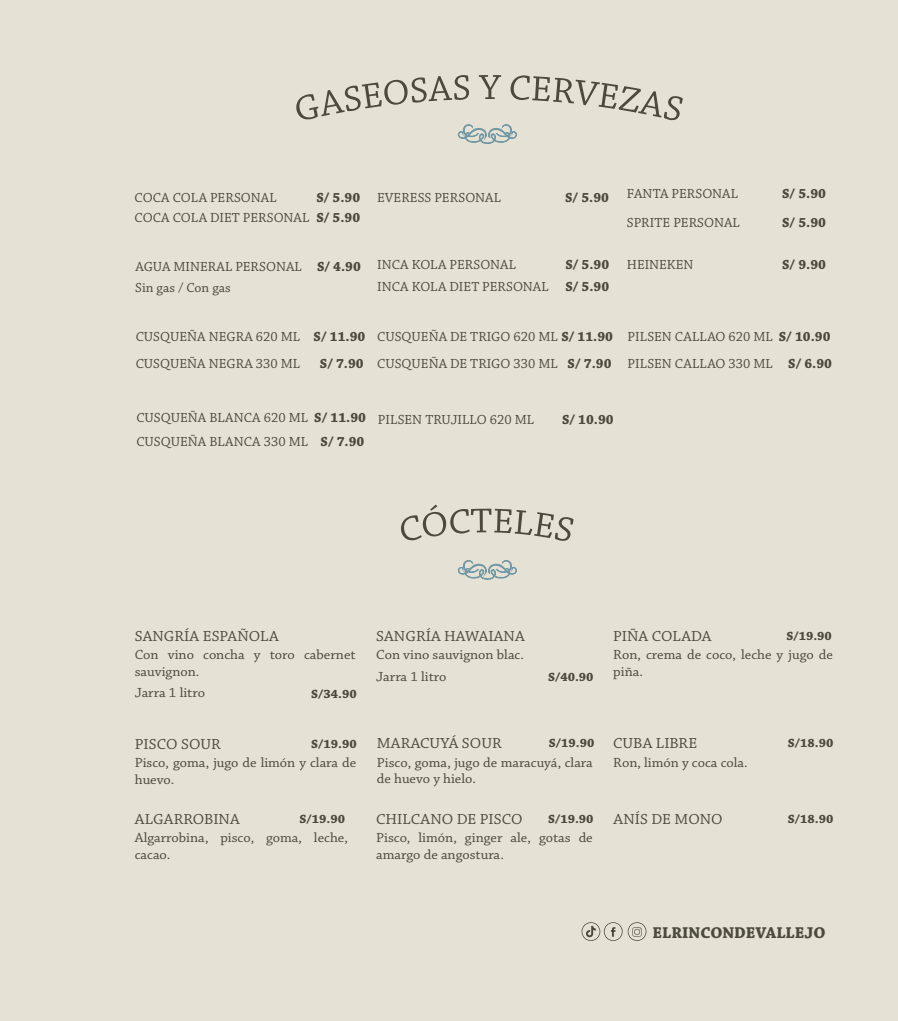
<style>
.page{position:relative;width:898px;height:1021px;background:#fff}
.page>*{position:absolute;margin:0;border:0;box-sizing:border-box;transform-origin:0 0}
.t1{font:700 16.5px "Chaparral Pro";color:#4c493d}
.t2{font:15.3px "Chaparral Pro";color:#4c493d;scale:1.04 1}
.t3{font:13.95px/21.8px "Chaparral Pro";color:#4c493d}
.t4{font:13.95px/16.6px "Chaparral Pro";color:#4c493d;scale:1.04 1}
.t5{font:700 13.95px "Chaparral Pro";color:#4c493d}
.t6{font:700 12.6px "Chaparral Pro";color:#4c493d;scale:1.04 1}
.s1{font-weight:700}
</style>
<div class="page">
<div style="left:0;top:0;width:897px;height:1020px;background:#e5e1d4"></div>
<svg style="left:296px;top:75px;width:386px;height:69px"></svg>
<svg style="left:581px;top:922px;width:65px;height:18px"></svg>
<svg style="left:401px;top:504px;width:172px;height:37px"></svg>
<svg style="left:458px;top:560px;width:58px;height:19px"></svg>
<p class="t3" style="left:134px;top:188px;width:143px">COCA COLA PERSONAL</p>
<p class="t5" style="left:316px;top:190px;width:45px">S/ 5.90</p>
<p class="t3" style="left:377px;top:188px;width:125px">EVERESS PERSONAL</p>
<p class="t5" style="left:565px;top:190px;width:45px">S/ 5.90</p>
<p class="t3" style="left:626px;top:184px;width:113px">FANTA PERSONAL</p>
<p class="t5" style="left:781px;top:186px;width:45px">S/ 5.90</p>
<p class="t3" style="left:134px;top:207px;width:227px">COCA COLA DIET PERSONAL <span class="s1">S/ 5.90</span></p>
<p class="t3" style="left:626px;top:212px;width:114px">SPRITE PERSONAL</p>
<p class="t5" style="left:781px;top:214px;width:45px">S/ 5.90</p>
<p class="t3" style="left:135px;top:256px;width:168px">AGUA MINERAL PERSONAL<br>Sin gas / Con gas</p>
<p class="t5" style="left:317px;top:258px;width:45px">S/ 4.90</p>
<p class="t3" style="left:377px;top:254px;width:140px">INCA KOLA PERSONAL</p>
<p class="t5" style="left:565px;top:257px;width:45px">S/ 5.90</p>
<p class="t3" style="left:377px;top:276px;width:233px">INCA KOLA DIET PERSONAL <span class="s1">S/ 5.90</span></p>
<p class="t3" style="left:626px;top:254px;width:68px">HEINEKEN</p>
<p class="t5" style="left:781px;top:257px;width:45px">S/ 9.90</p>
<p class="t3" style="left:136px;top:327px;width:231px">CUSQUEÑA NEGRA 620 ML <span class="s1">S/ 11.90</span></p>
<p class="t3" style="left:377px;top:327px;width:454px">CUSQUEÑA DE TRIGO 620 ML <span class="s1">S/ 11.90</span> PILSEN CALLAO 620 ML <span class="s1">S/ 10.90</span></p>
<p class="t3" style="left:136px;top:353px;width:166px">CUSQUEÑA NEGRA 330 ML</p>
<p class="t3" style="left:320px;top:353px;width:513px"><span class="s1">S/ 7.90</span> CUSQUEÑA DE TRIGO 330 ML <span class="s1">S/ 7.90</span> PILSEN CALLAO 330 ML <span class="s1">S/ 6.90</span></p>
<p class="t3" style="left:136px;top:407px;width:231px">CUSQUEÑA BLANCA 620 ML <span class="s1">S/ 11.90</span></p>
<p class="t3" style="left:136px;top:431px;width:229px">CUSQUEÑA BLANCA 330 ML <span class="s1">S/ 7.90</span></p>
<p class="t3" style="left:378px;top:409px;width:157px">PILSEN TRUJILLO 620 ML</p>
<p class="t5" style="left:562px;top:411px;width:53px">S/ 10.90</p>
<p class="t2" style="left:135px;top:628px;width:140px">SANGRÍA ESPAÑOLA</p>
<p class="t4" style="left:135px;top:647px;width:214px">Con vino concha y toro cabernet sauvignon.</p>
<p class="t4" style="left:135px;top:685px;width:69px">Jarra 1 litro</p>
<p class="t6" style="left:311px;top:686px;width:45px">S/34.90</p>
<p class="t2" style="left:376px;top:628px;width:144px">SANGRÍA HAWAIANA</p>
<p class="t4" style="left:376px;top:644px;width:144px;line-height:21.5px">Con vino sauvignon blac.<br>Jarra 1 litro</p>
<p class="t6" style="left:548px;top:670px;width:45px">S/40.90</p>
<p class="t2" style="left:613px;top:627px;width:96px">PIÑA COLADA</p>
<p class="t4" style="left:613px;top:646px;width:212px">Ron, crema de coco, leche y jugo de piña.</p>
<p class="t6" style="left:786px;top:628px;width:45px">S/19.90</p>
<p class="t2" style="left:377px;top:734px;width:121px">MARACUYÁ SOUR</p>
<p class="t4" style="left:377px;top:754px;width:209px">Pisco, goma, jugo de maracuyá, clara de huevo y hielo.</p>
<p class="t6" style="left:311px;top:737px;width:45px">S/19.90</p>
<p class="t2" style="left:613px;top:734px;width:82px">CUBA LIBRE</p>
<p class="t4" style="left:613px;top:754px;width:131px">Ron, limón y coca cola.</p>
<p class="t2" style="left:135px;top:735px;width:84px">PISCO SOUR</p>
<p class="t6" style="left:548px;top:735px;width:45px">S/19.90</p>
<p class="t4" style="left:135px;top:755px;width:214px">Pisco, goma, jugo de limón y clara de huevo.</p>
<p class="t6" style="left:787px;top:735px;width:45px">S/18.90</p>
<p class="t6" style="left:299px;top:811px;width:45px">S/19.90</p>
<p class="t2" style="left:613px;top:810px;width:106px">ANÍS DE MONO</p>
<p class="t6" style="left:787px;top:811px;width:45px">S/18.90</p>
<p class="t2" style="left:135px;top:810px;width:102px">ALGARROBINA</p>
<p class="t6" style="left:548px;top:811px;width:45px">S/19.90</p>
<p class="t4" style="left:135px;top:830px;width:206px">Algarrobina, pisco, goma, leche, cacao.</p>
<p class="t2" style="left:376px;top:810px;width:142px">CHILCANO DE PISCO</p>
<p class="t4" style="left:376px;top:829px;width:210px">Pisco, limón, ginger ale, gotas de amargo de angostura.</p>
<p class="t1" style="left:652px;top:922px;width:174px">ELRINCONDEVALLEJO</p>
</div>
